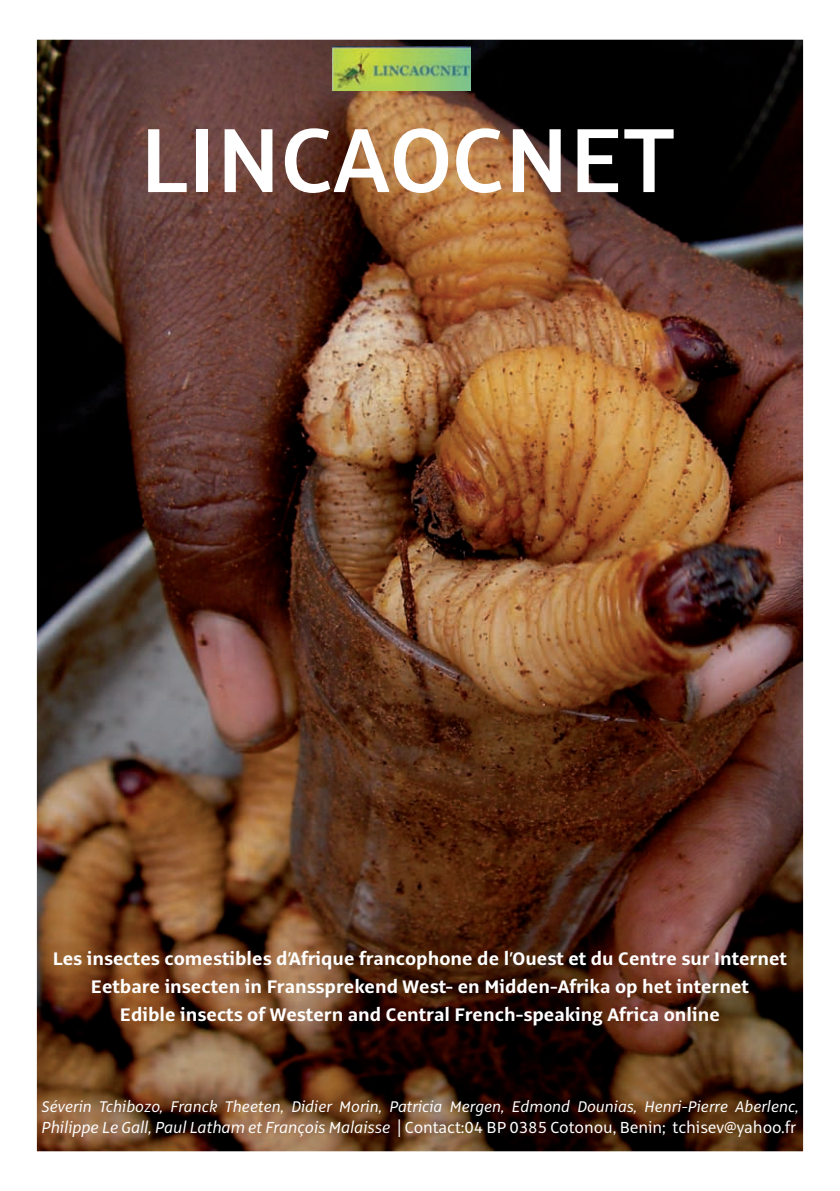
<style>
.page{position:relative;width:840px;height:1191px;background:#fff}
.page>*{position:absolute;margin:0;border:0;box-sizing:border-box;transform-origin:0 0}
.t1{font:600 100px "Alto Pro";color:#fff}
.t2{font:700 20px/28px "Alto Pro";color:#fff;text-align:center}
.t3{font:17.6px "Alto Pro";letter-spacing:-.005em;color:#fff}
.t4{font:italic 17px "Alto Pro";color:#fff}
.s1{font-style:italic}
</style>
<div class="page">
<img style="left:37px;top:40px;width:765px;height:1111px">
<img style="left:332px;top:47px;width:138px;height:44px">
<h1 class="t1" style="left:140px;top:98px;width:535px">LINCAOCNET</h1>
<p class="t2" style="left:53px;top:945px;width:735px">Les insectes comestibles d’Afrique francophone de l’Ouest et du Centre sur Internet<br>Eetbare insecten in Franssprekend West- en Midden-Afrika op het internet<br>Edible insects of Western and Central French-speaking Africa online</p>
<p class="t4" style="left:41px;top:1096px;width:758px">Séverin Tchibozo, Franck Theeten, Didier Morin, Patricia Mergen, Edmond Dounias, Henri-Pierre Aberlenc,</p>
<p class="t3" style="left:41px;top:1116px;width:755px"><span class="s1">Philippe Le Gall, Paul Latham et François Malaisse</span> | Contact:04 BP 0385 Cotonou, Benin; tchisev@yahoo.fr</p>
</div>
